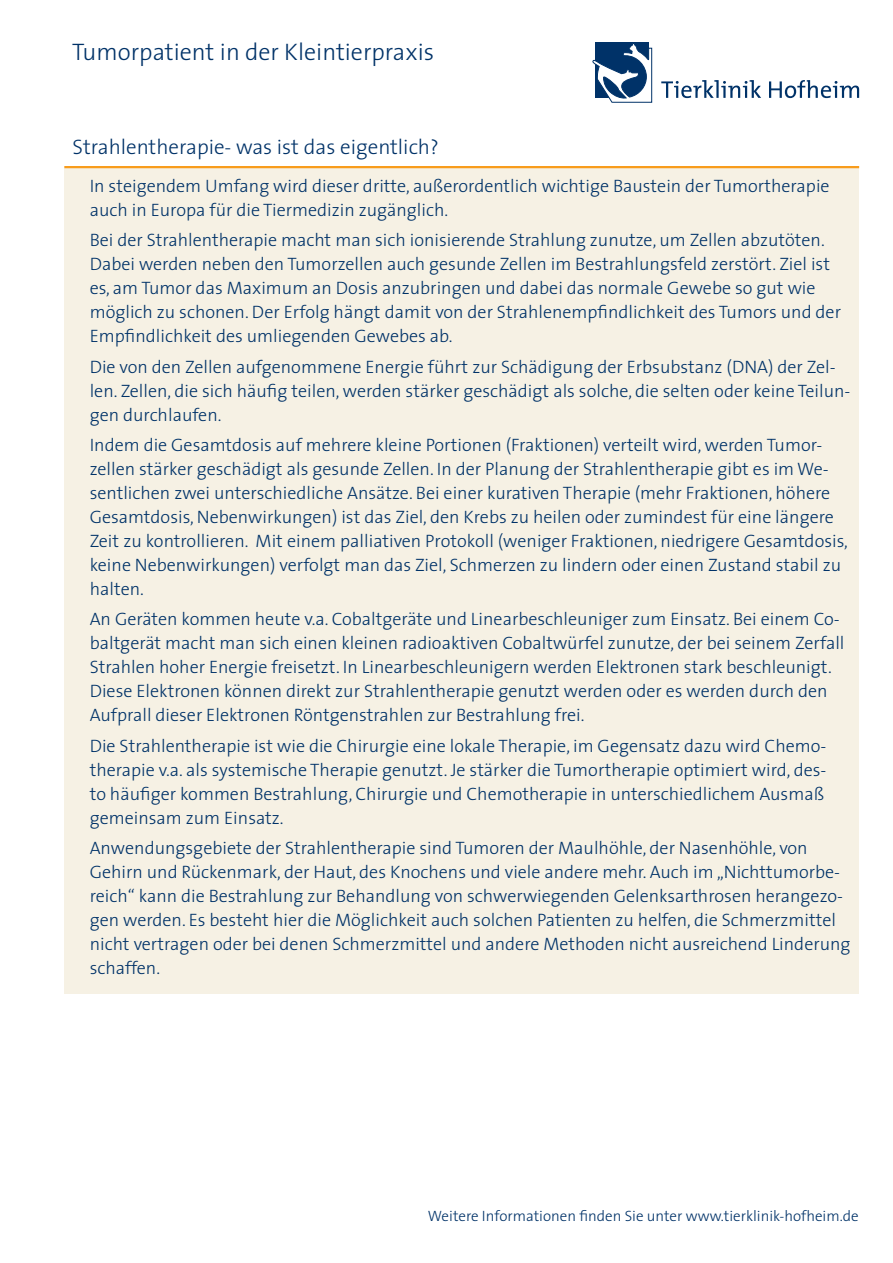
<style>
.page{position:relative;width:893px;height:1263px;background:#fff}
.page>*{position:absolute;margin:0;border:0;box-sizing:border-box;transform-origin:0 0}
.t1{font:300 24px "The Sans";color:#003268}
.t2{font:300 21px "The Sans";color:#003268}
.t3{font:300 18px/24px "The Sans";color:#003268}
.t4{font:300 15px "The Sans";color:#003268}
</style>
<div class="page">
<svg style="left:592px;top:42px;width:61px;height:61px"></svg>
<svg style="left:661px;top:80px;width:198px;height:18px"></svg>
<div style="left:64px;top:166px;width:795px;height:828px;background:#f6f1e4"></div>
<hr style="left:64px;top:166px;width:795px;height:2px;background:#f89c1c">
<h1 class="t1" style="left:72px;top:32px;width:363px">Tumorpatient in der Kleintierpraxis</h1>
<p class="t2" style="left:72px;top:129px;width:368px">Strahlentherapie- was ist das eigentlich?</p>
<p class="t3" style="left:90px;top:173px;width:741px">In steigendem Umfang wird dieser dritte, außerordentlich wichtige Baustein der Tumortherapie auch in Europa für die Tiermedizin zugänglich.</p>
<p class="t3" style="left:90px;top:228px;width:753px">Bei der Strahlentherapie macht man sich ionisierende Strahlung zunutze, um Zellen abzutöten.<br>Dabei werden neben den Tumorzellen auch gesunde Zellen im Bestrahlungsfeld zerstört. Ziel ist es, am Tumor das Maximum an Dosis anzubringen und dabei das normale Gewebe so gut wie möglich zu schonen. Der Erfolg hängt damit von der Strahlenempfindlichkeit des Tumors und der Empfindlichkeit des umliegenden Gewebes ab.</p>
<p class="t3" style="left:90px;top:354px;width:762px">Die von den Zellen aufgenommene Energie führt zur Schädigung der Erbsubstanz (DNA) der Zel&shy;len. Zellen, die sich häufig teilen, werden stärker geschädigt als solche, die selten oder keine Teilun&shy;gen durchlaufen.</p>
<p class="t3" style="left:90px;top:432px;width:760px">Indem die Gesamtdosis auf mehrere kleine Portionen (Fraktionen) verteilt wird, werden Tumor&shy;zellen stärker geschädigt als gesunde Zellen. In der Planung der Strahlentherapie gibt es im We&shy;sentlichen zwei unterschiedliche Ansätze. Bei einer kurativen Therapie (mehr Fraktionen, höhere Gesamtdosis, Nebenwirkungen) ist das Ziel, den Krebs zu heilen oder zumindest für eine längere Zeit zu kontrollieren. Mit einem palliativen Protokoll (weniger Fraktionen, niedrigere Gesamtdosis, keine Nebenwirkungen) verfolgt man das Ziel, Schmerzen zu lindern oder einen Zustand stabil zu halten.</p>
<p class="t3" style="left:90px;top:607px;width:756px">An Geräten kommen heute v.a. Cobaltgeräte und Linearbeschleuniger zum Einsatz. Bei einem Co&shy;baltgerät macht man sich einen kleinen radioaktiven Cobaltwürfel zunutze, der bei seinem Zerfall Strahlen hoher Energie freisetzt. In Linearbeschleunigern werden Elektronen stark beschleunigt.<br>Diese Elektronen können direkt zur Strahlentherapie genutzt werden oder es werden durch den Aufprall dieser Elektronen Röntgenstrahlen zur Bestrahlung frei.</p>
<p class="t3" style="left:90px;top:733px;width:738px">Die Strahlentherapie ist wie die Chirurgie eine lokale Therapie, im Gegensatz dazu wird Chemo&shy;therapie v.a. als systemische Therapie genutzt. Je stärker die Tumortherapie optimiert wird, des&shy;to häufiger kommen Bestrahlung, Chirurgie und Chemotherapie in unterschiedlichem Ausmaß gemeinsam zum Einsatz.</p>
<p class="t3" style="left:90px;top:835px;width:762px">Anwendungsgebiete der Strahlentherapie sind Tumoren der Maulhöhle, der Nasenhöhle, von Gehirn und Rückenmark, der Haut, des Knochens und viele andere mehr. Auch im „Nichttumorbe&shy;reich“ kann die Bestrahlung zur Behandlung von schwerwiegenden Gelenksarthrosen herangezo&shy;gen werden. Es besteht hier die Möglichkeit auch solchen Patienten zu helfen, die Schmerzmittel nicht vertragen oder bei denen Schmerzmittel und andere Methoden nicht ausreichend Linderung schaffen.</p>
<p class="t4" style="left:428px;top:1204px;width:432px">Weitere Informationen finden Sie unter www.tierklinik-hofheim.de</p>
</div>
